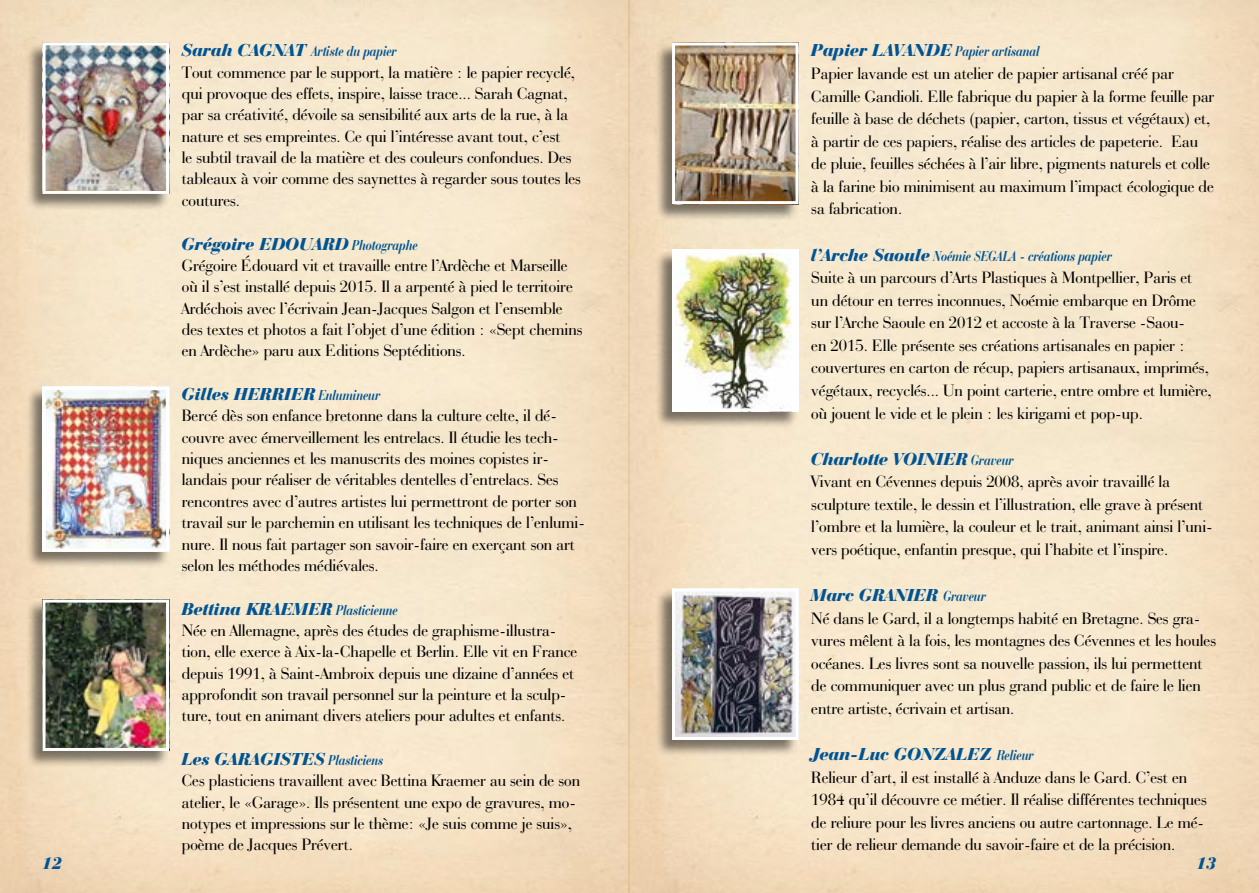
<style>
.page{position:relative;width:1259px;height:893px;background:#fff}
.page>*{position:absolute;margin:0;border:0;box-sizing:border-box;transform-origin:0 0}
.t1{font:italic 900 18px "Bauer Bodoni BT";color:#005493}
.t2{font:17.25px/21.3px "Bauer Bodoni BT";color:#000}
.t3{font:italic 700 15px "Bauer Bodoni BT";color:#005493;scale:.8 1}
.s1{font-weight:900;font-size:18px}
.s2{font-weight:700;font-size:15px}
</style>
<div class="page">
<img style="left:0;top:0;width:1258px;height:893px">
<div style="left:26px;top:387px;width:143px;height:182px;background:#000;opacity:.5"></div>
<img style="left:47px;top:391px;width:118px;height:156px">
<div style="left:43px;top:387px;width:126px;height:164px;border:3px solid #fff"></div>
<div style="left:26px;top:43px;width:143px;height:168px;background:#000;opacity:.5"></div>
<img style="left:47px;top:47px;width:118px;height:143px">
<div style="left:43px;top:43px;width:126px;height:151px;border:3px solid #fff"></div>
<div style="left:26px;top:600px;width:143px;height:168px;background:#000;opacity:.5"></div>
<img style="left:47px;top:604px;width:118px;height:143px">
<div style="left:43px;top:600px;width:126px;height:151px;border:3px solid #fff"></div>
<div style="left:655px;top:250px;width:143px;height:179px;background:#000;opacity:.5"></div>
<img style="left:676px;top:254px;width:118px;height:153px">
<div style="left:655px;top:43px;width:143px;height:179px;background:#000;opacity:.5"></div>
<img style="left:676px;top:47px;width:118px;height:153px">
<div style="left:672px;top:43px;width:126px;height:161px;border:3px solid #fff"></div>
<div style="left:655px;top:589px;width:143px;height:168px;background:#000;opacity:.5"></div>
<img style="left:676px;top:592px;width:118px;height:144px">
<div style="left:672px;top:588px;width:126px;height:152px;border:3px solid #fff"></div>
<p class="t3" style="left:182px;top:42px;width:270px"><span class="s1">Sarah CAGNAT</span> Artiste du papier</p>
<p class="t2" style="left:182px;top:61px;width:400px">Tout commence par le support, la matière : le papier recyclé, qui provoque des effets, inspire, laisse trace... Sarah Cagnat, par sa créativité, dévoile sa sensibilité aux arts de la rue, à la nature et ses empreintes. Ce qui l’intéresse avant tout, c’est<br>le subtil travail de la matière et des couleurs confondues. Des tableaux à voir comme des saynettes à regarder sous toutes les coutures.</p>
<p class="t1" style="left:182px;top:232px;width:238px">Grégoire EDOUARD <span class="s2">Photographe</span></p>
<p class="t2" style="left:182px;top:254px;width:402px">Grégoire Édouard vit et travaille entre l’Ardèche et Marseille où il s’est installé depuis 2015. Il a arpenté à pied le territoire Ardéchois avec l’écrivain Jean-Jacques Salgon et l’ensemble des textes et photos a fait l’objet d’une édition : «Sept chemins en Ardèche» paru aux Editions Septéditions.</p>
<p class="t1" style="left:182px;top:383px;width:200px">Gilles HERRIER <span class="s2">Enlumineur</span></p>
<p class="t2" style="left:182px;top:405px;width:405px">Bercé dès son enfance bretonne dans la culture celte, il dé&shy;couvre avec émerveillement les entrelacs. Il étudie les tech&shy;niques anciennes et les manuscrits des moines copistes ir&shy;landais pour réaliser de véritables dentelles d’entrelacs. Ses rencontres avec d’autres artistes lui permettront de porter son travail sur le parchemin en utilisant les techniques de l’enlumi&shy;nure. Il nous fait partager son savoir-faire en exerçant son art selon les méthodes médiévales.</p>
<p class="t1" style="left:182px;top:597px;width:218px">Bettina KRAEMER <span class="s2">Plasticienne</span></p>
<p class="t2" style="left:182px;top:619px;width:397px">Née en Allemagne, après des études de graphisme-illustra&shy;tion, elle exerce à Aix-la-Chapelle et Berlin. Elle vit en France depuis 1991, à Saint-Ambroix depuis une dizaine d’années et approfondit son travail personnel sur la peinture et la sculp&shy;ture, tout en animant divers ateliers pour adultes et enfants.</p>
<p class="t1" style="left:182px;top:748px;width:203px">Les GARAGISTES <span class="s2">Plasticiens</span></p>
<p class="t2" style="left:182px;top:770px;width:400px">Ces plasticiens travaillent avec Bettina Kraemer au sein de son atelier, le «Garage». Ils présentent une expo de gravures, mo&shy;notypes et impressions sur le thème: «Je suis comme je suis», poème de Jacques Prévert.</p>
<p class="t3" style="left:811px;top:42px;width:287px"><span class="s1">Papier LAVANDE</span> Papier artisanal</p>
<p class="t2" style="left:811px;top:62px;width:404px;line-height:22.6px">Papier lavande est un atelier de papier artisanal créé par Camille Gandioli. Elle fabrique du papier à la forme feuille par feuille à base de déchets (papier, carton, tissus et végétaux) et, à partir de ces papiers, réalise des articles de papeterie. Eau de pluie, feuilles séchées à l’air libre, pigments naturels et colle à la farine bio minimisent au maximum l’impact écologique de sa fabrication.</p>
<p class="t3" style="left:811px;top:246px;width:377px"><span class="s1">l’Arche Saoule</span> Noémie SEGALA - créations papier</p>
<p class="t2" style="left:811px;top:266px;width:402px;line-height:22.6px">Suite à un parcours d’Arts Plastiques à Montpellier, Paris et un détour en terres inconnues, Noémie embarque en Drôme sur l’Arche Saoule en 2012 et accoste à la Traverse -Saou-<br>en 2015. Elle présente ses créations artisanales en papier : couvertures en carton de récup, papiers artisanaux, imprimés, végétaux, recyclés... Un point carterie, entre ombre et lumière, où jouent le vide et le plein : les kirigami et pop-up.</p>
<p class="t1" style="left:811px;top:447px;width:204px">Charlotte VOINIER <span class="s2">Graveur</span></p>
<p class="t2" style="left:811px;top:470px;width:403px;line-height:22.6px">Vivant en Cévennes depuis 2008, après avoir travaillé la sculpture textile, le dessin et l’illustration, elle grave à présent l’ombre et la lumière, la couleur et le trait, animant ainsi l’uni&shy;vers poétique, enfantin presque, qui l’habite et l’inspire.</p>
<p class="t1" style="left:811px;top:584px;width:176px">Marc GRANIER <span class="s2">Graveur</span></p>
<p class="t2" style="left:811px;top:606px;width:406px;line-height:22.6px">Né dans le Gard, il a longtemps habité en Bretagne. Ses gra&shy;vures mêlent à la fois, les montagnes des Cévennes et les houles océanes. Les livres sont sa nouvelle passion, ils lui permettent de communiquer avec un plus grand public et de faire le lien entre artiste, écrivain et artisan.</p>
<p class="t1" style="left:811px;top:743px;width:224px">Jean-Luc GONZALEZ <span class="s2">Relieur</span></p>
<p class="t2" style="left:811px;top:765px;width:397px;line-height:22.6px">Relieur d’art, il est installé à Anduze dans le Gard. C’est en 1984 qu’il découvre ce métier. Il réalise différentes techniques de reliure pour les livres anciens ou autre cartonnage. Le mé&shy;tier de relieur demande du savoir-faire et de la précision.</p>
<p class="t1" style="left:43px;top:851px;width:21px">12</p>
<p class="t1" style="left:1196px;top:851px;width:21px">13</p>
</div>
